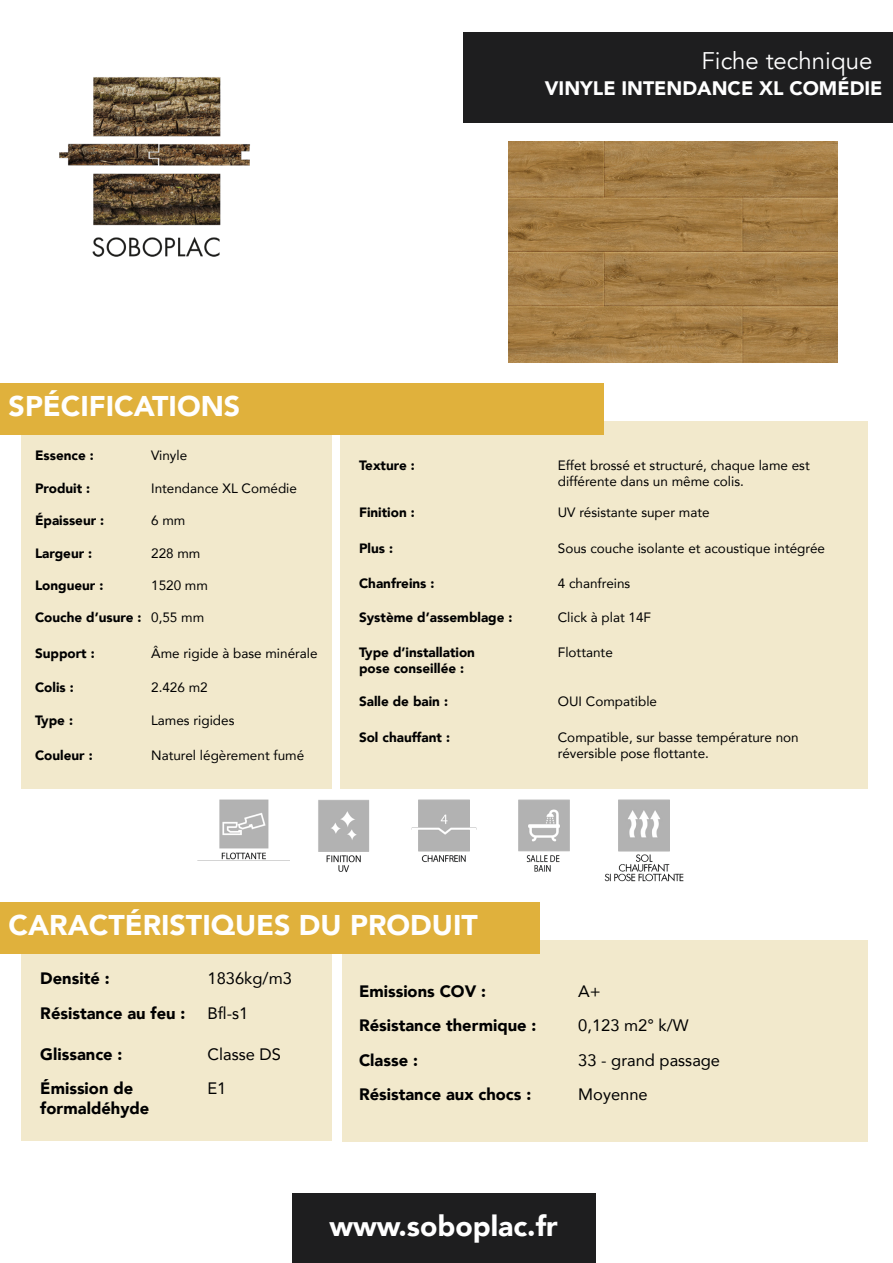
<style>
.page{position:relative;width:893px;height:1263px;background:#fff}
.page>*{position:absolute;margin:0;border:0;box-sizing:border-box;transform-origin:0 0}
.t1{font:900 36px "Avenir";color:#fff}
.t2{font:900 28.5px "Avenir";color:#fff}
.t3{font:24px "Avenir";color:#fff}
.t4{font:900 19.5px "Avenir";color:#fff}
.t5{font:900 16.5px "Avenir";color:#000}
.t6{font:16.5px "Avenir";color:#000}
.t7{font:13.5px "Avenir";color:#000}
.t8{font:900 13.5px "Avenir";color:#000}
</style>
<div class="page">
<div style="left:21px;top:954px;width:311px;height:187px;background:#f2e9cc"></div>
<div style="left:342px;top:940px;width:526px;height:201px;background:#f2e9cc"></div>
<div style="left:340px;top:421px;width:528px;height:367px;background:#f2e9cc"></div>
<div style="left:21px;top:421px;width:311px;height:367px;background:#f2e9cc"></div>
<div style="left:463px;top:32px;width:430px;height:91px;background:#1e1e1f"></div>
<img style="left:508px;top:142px;width:330px;height:220px">
<img style="left:59px;top:77px;width:191px;height:180px">
<div style="left:0;top:383px;width:604px;height:52px;background:#e0b13c"></div>
<div style="left:0;top:902px;width:539px;height:52px;background:#e0b13c"></div>
<div style="left:292px;top:1193px;width:303px;height:70px;background:#1e1e1f"></div>
<img style="left:197px;top:799px;width:92px;height:62px">
<img style="left:318px;top:799px;width:52px;height:74px">
<img style="left:411px;top:799px;width:66px;height:64px">
<img style="left:518px;top:799px;width:52px;height:73px">
<img style="left:604px;top:799px;width:80px;height:83px">
<p class="t3" style="left:702px;top:46px;width:172px">Fiche technique</p>
<p class="t4" style="left:545px;top:71px;width:339px">VINYLE INTENDANCE XL COMÉDIE</p>
<h1 class="t1" style="left:558px;top:60px;width:299px">O’TANTIK Atelier</h1>
<p class="t2" style="left:9px;top:382px;width:233px">SPÉCIFICATIONS</p>
<p class="t8" style="left:35px;top:444px;width:60px">Essence :</p>
<p class="t8" style="left:35px;top:476px;width:57px">Produit :</p>
<p class="t8" style="left:35px;top:509px;width:71px">Épaisseur :</p>
<p class="t8" style="left:35px;top:541px;width:59px">Largeur :</p>
<p class="t8" style="left:35px;top:574px;width:70px">Longueur :</p>
<p class="t7" style="left:151px;top:445px;width:38px">Vinyle</p>
<p class="t7" style="left:151px;top:477px;width:147px">Intendance XL Comédie</p>
<p class="t7" style="left:151px;top:510px;width:36px">6 mm</p>
<p class="t7" style="left:151px;top:542px;width:51px">228 mm</p>
<p class="t7" style="left:151px;top:574px;width:58px">1520 mm</p>
<p class="t8" style="left:35px;top:606px;width:108px">Couche d’usure :</p>
<p class="t7" style="left:151px;top:607px;width:55px">0,55 mm</p>
<p class="t8" style="left:35px;top:642px;width:61px">Support :</p>
<p class="t7" style="left:151px;top:642px;width:168px">Âme rigide à base minérale</p>
<p class="t8" style="left:35px;top:676px;width:40px">Colis :</p>
<p class="t8" style="left:35px;top:709px;width:40px">Type :</p>
<p class="t8" style="left:35px;top:743px;width:59px">Couleur :</p>
<p class="t7" style="left:151px;top:677px;width:58px">2.426 m2</p>
<p class="t7" style="left:151px;top:709px;width:85px">Lames rigides</p>
<p class="t7" style="left:151px;top:744px;width:155px">Naturel légèrement fumé</p>
<p class="t8" style="left:359px;top:454px;width:57px">Texture :</p>
<p class="t8" style="left:359px;top:501px;width:57px">Finition :</p>
<p class="t8" style="left:359px;top:536px;width:36px">Plus :</p>
<p class="t8" style="left:359px;top:571px;width:77px">Chanfreins :</p>
<p class="t8" style="left:359px;top:606px;width:155px">Système d’assemblage :</p>
<p class="t8" style="left:359px;top:641px;width:118px">Type d’installation</p>
<p class="t8" style="left:359px;top:657px;width:107px">pose conseillée :</p>
<p class="t8" style="left:359px;top:690px;width:91px">Salle de bain :</p>
<p class="t8" style="left:359px;top:726px;width:92px">Sol chauffant :</p>
<p class="t7" style="left:558px;top:454px;width:253px">Effet brossé et structuré, chaque lame est</p>
<p class="t7" style="left:558px;top:471px;width:188px">différente dans un même colis.</p>
<p class="t7" style="left:558px;top:502px;width:153px">UV résistante super mate</p>
<p class="t7" style="left:558px;top:537px;width:269px">Sous couche isolante et acoustique intégrée</p>
<p class="t7" style="left:558px;top:572px;width:74px">4 chanfreins</p>
<p class="t7" style="left:558px;top:607px;width:95px">Click à plat 14F</p>
<p class="t7" style="left:558px;top:641px;width:57px">Flottante</p>
<p class="t7" style="left:558px;top:691px;width:101px">OUI Compatible</p>
<p class="t7" style="left:558px;top:726px;width:242px">Compatible, sur basse température non</p>
<p class="t7" style="left:558px;top:743px;width:153px">réversible pose flottante.</p>
<p class="t2" style="left:9px;top:901px;width:471px">CARACTÉRISTIQUES DU PRODUIT</p>
<p class="t5" style="left:40px;top:964px;width:71px">Densité :</p>
<p class="t5" style="left:40px;top:999px;width:147px">Résistance au feu :</p>
<p class="t5" style="left:40px;top:1040px;width:84px">Glissance :</p>
<p class="t5" style="left:40px;top:1074px;width:94px">Émission de</p>
<p class="t5" style="left:40px;top:1094px;width:111px">formaldéhyde</p>
<p class="t6" style="left:208px;top:965px;width:86px">1836kg/m3</p>
<p class="t6" style="left:208px;top:999px;width:42px">Bfl-s1</p>
<p class="t6" style="left:208px;top:1040px;width:75px">Classe DS</p>
<p class="t6" style="left:208px;top:1075px;width:20px">E1</p>
<p class="t5" style="left:359px;top:977px;width:129px">Emissions COV :</p>
<p class="t5" style="left:359px;top:1011px;width:179px">Résistance thermique :</p>
<p class="t5" style="left:359px;top:1046px;width:60px">Classe :</p>
<p class="t5" style="left:359px;top:1080px;width:174px">Résistance aux chocs :</p>
<p class="t6" style="left:578px;top:978px;width:24px">A+</p>
<p class="t6" style="left:578px;top:1012px;width:112px">0,123 m2° k/W</p>
<p class="t6" style="left:578px;top:1047px;width:143px">33 - grand passage</p>
<p class="t6" style="left:578px;top:1081px;width:71px">Moyenne</p>
<p class="t2" style="left:329px;top:1201px;width:230px">www.soboplac.fr</p>
</div>
